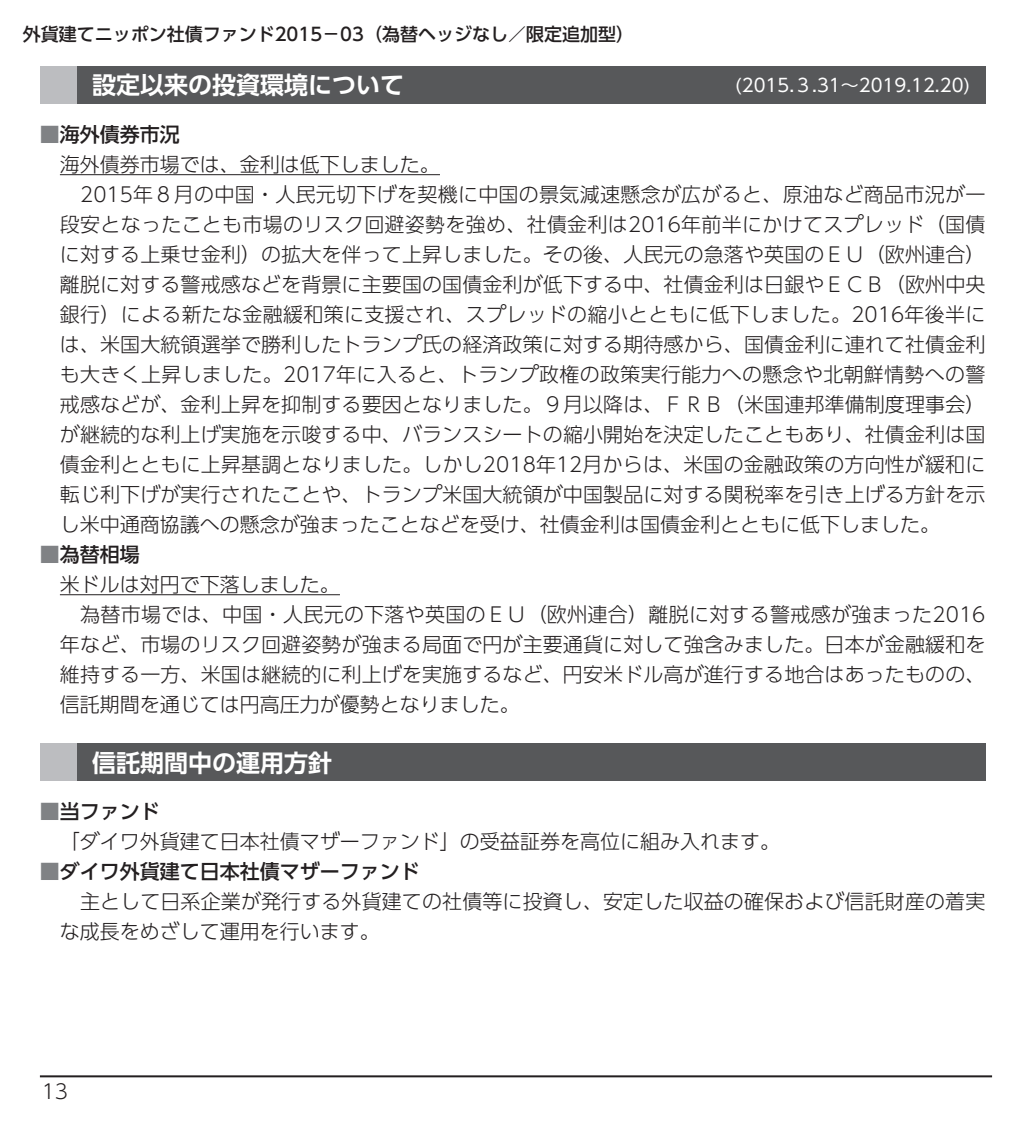
<style>
.page{position:relative;width:1032px;height:1134px;background:#fff}
.page>*{position:absolute;margin:0;border:0;box-sizing:border-box;transform-origin:0 0}
.t1{font:24px "UD Shin Go Pro De Bold 90 msp RKSJ H";color:#fff}
.t2{font:20px/30px "UD Shin Go Pro Light 90 msp RKSJ H";letter-spacing:.005em;color:#231f20}
.t3{font:20px "UD Shin Go Pro Medium 90 msp RKSJ H";color:#231f20}
.t4{font:18px "UD Shin Go Pro Medium 90 msp RKSJ H";color:#231f20}
.t5{font:18px "UD Shin Go Pro Regular 90 msp RKSJ H";color:#fff}
.s1{color:#808285}
</style>
<div class="page">
<hr style="left:40px;top:1075px;width:952px;height:2px;background:#231f20">
<hr style="left:60px;top:174px;width:380px;height:1px;background:#231f20">
<hr style="left:60px;top:594px;width:280px;height:1px;background:#231f20">
<div style="left:40px;top:66px;width:37px;height:37px;background:#bcbdc0"></div>
<div style="left:77px;top:66px;width:908px;height:37px;background:#57585a"></div>
<div style="left:40px;top:744px;width:37px;height:37px;background:#bcbdc0"></div>
<div style="left:77px;top:744px;width:908px;height:37px;background:#57585a"></div>
<p class="t4" style="left:23px;top:27px;width:613px">外貨建てニッポン社債ファンド2015－03（為替ヘッジなし／限定追加型）</p>
<p class="t1" style="left:92px;top:76px;width:314px">設定以来の投資環境について</p>
<p class="t5" style="left:735px;top:78px;width:237px">(2015.３.31～2019.12.20)</p>
<p class="t3" style="left:40px;top:127px;width:141px"><span class="s1">■</span>海外債券市況</p>
<p class="t2" style="left:60px;top:152px;width:927px">海外債券市場では、金利は低下しました。<br>　2015年８月の中国・人民元切下げを契機に中国の景気減速懸念が広がると、原油など商品市況が一段安となったことも市場のリスク回避姿勢を強め、社債金利は2016年前半にかけてスプレッド（国債に対する上乗せ金利）の拡大を伴って上昇しました。その後、人民元の急落や英国のＥＵ（欧州連合）離脱に対する警戒感などを背景に主要国の国債金利が低下する中、社債金利は日銀やＥＣＢ（欧州中央銀行）による新たな金融緩和策に支援され、スプレッドの縮小とともに低下しました。2016年後半には、米国大統領選挙で勝利したトランプ氏の経済政策に対する期待感から、国債金利に連れて社債金利も大きく上昇しました。2017年に入ると、トランプ政権の政策実行能力への懸念や北朝鮮情勢への警戒感などが、金利上昇を抑制する要因となりました。９月以降は、ＦＲＢ（米国連邦準備制度理事会）が継続的な利上げ実施を示唆する中、バランスシートの縮小開始を決定したこともあり、社債金利は国債金利とともに上昇基調となりました。しかし2018年12月からは、米国の金融政策の方向性が緩和に転じ利下げが実行されたことや、トランプ米国大統領が中国製品に対する関税率を引き上げる方針を示し米中通商協議への懸念が強まったことなどを受け、社債金利は国債金利とともに低下しました。</p>
<p class="t3" style="left:40px;top:547px;width:101px"><span class="s1">■</span>為替相場</p>
<p class="t2" style="left:60px;top:572px;width:927px">米ドルは対円で下落しました。<br>　為替市場では、中国・人民元の下落や英国のＥＵ（欧州連合）離脱に対する警戒感が強まった2016年など、市場のリスク回避姿勢が強まる局面で円が主要通貨に対して強含みました。日本が金融緩和を維持する一方、米国は継続的に利上げを実施するなど、円安米ドル高が進行する地合はあったものの、信託期間を通じては円高圧力が優勢となりました。</p>
<p class="t1" style="left:92px;top:753px;width:242px">信託期間中の運用方針</p>
<p class="t3" style="left:40px;top:804px;width:121px"><span class="s1">■</span>当ファンド</p>
<p class="t2" style="left:60px;top:829px;width:721px">「ダイワ外貨建て日本社債マザーファンド」の受益証券を高位に組み入れます。</p>
<p class="t3" style="left:40px;top:864px;width:381px"><span class="s1">■</span>ダイワ外貨建て日本社債マザーファンド</p>
<p class="t2" style="left:60px;top:889px;width:927px">　主として日系企業が発行する外貨建ての社債等に投資し、安定した収益の確保および信託財産の着実な成長をめざして運用を行います。</p>
<p class="t2" style="left:42px;top:1079px;width:28px">13</p>
</div>
